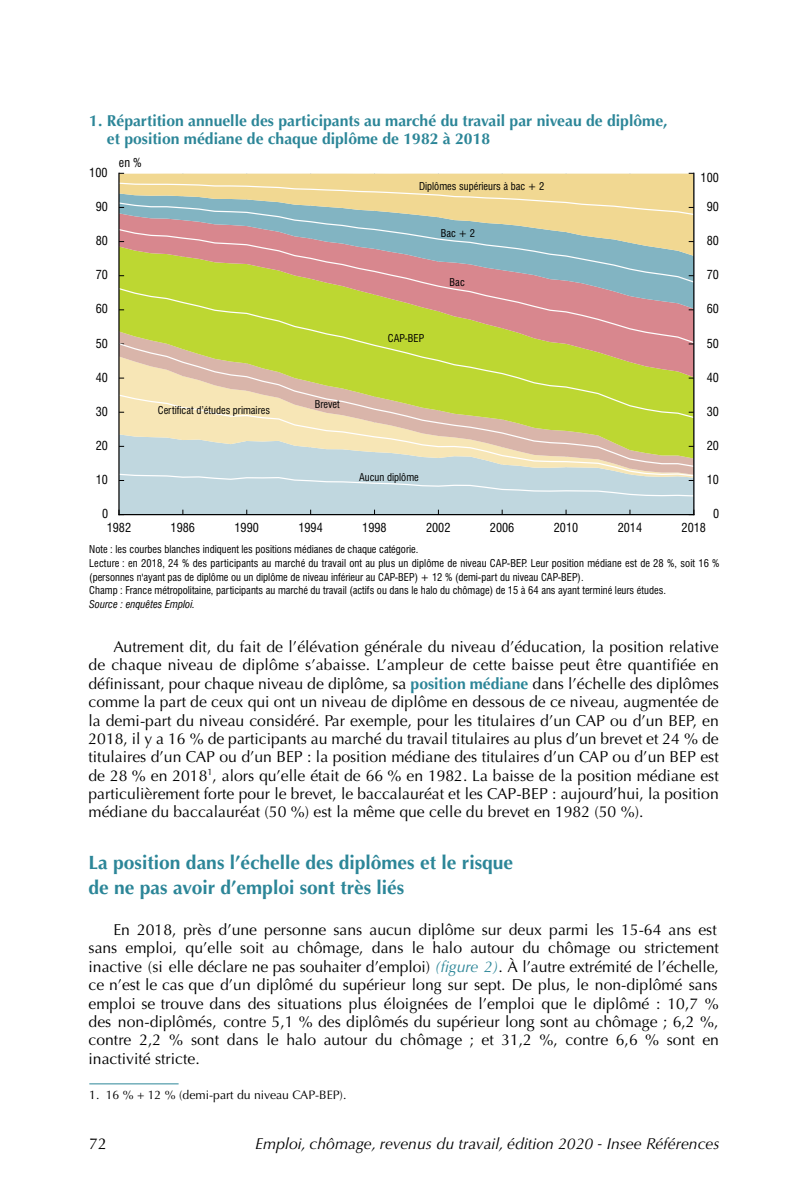
<style>
.page{position:relative;width:794px;height:1191px;background:#fff}
.page>*{position:absolute;margin:0;border:0;box-sizing:border-box;transform-origin:0 0}
.Inter_titre{font:700 19.25px/25.2px "Optima LT Std";color:#2c8698}
.Body_text{font:15.75px/18.4px "Optima LT Std";color:#000;text-align:justify}
.Figure_Titre{font:700 15.75px/18.4px "Optima LT Std";color:#2c8698}
.TC{font:italic 15.75px "Optima LT Std";color:#000}
.TC-2{font:15.75px "Optima LT Std";color:#000}
.t1{font:condensed 12.25px "Swiss 721 BT";color:#000}
.Note{font:12.25px "Optima LT Std";color:#000}
.Tab-note{font:condensed 10.5px/13.7px "Swiss 721 BT";color:#000}
.Tab-source{font:italic condensed 10.5px "Swiss 721 BT";color:#000}
.s1{font-weight:700;color:#2c8698}
.s2{font-style:italic;color:#2c8698}
</style>
<div class="page">
<hr style="left:89px;top:1083px;width:90px;height:1px;background:#2c8698">
<hr style="left:629px;top:173px;width:1px;height:341px;background:#bed4ef">
<hr style="left:566px;top:173px;width:1px;height:341px;background:#bed4ef">
<hr style="left:502px;top:173px;width:1px;height:341px;background:#bed4ef">
<hr style="left:438px;top:173px;width:1px;height:341px;background:#bed4ef">
<hr style="left:374px;top:173px;width:1px;height:341px;background:#bed4ef">
<hr style="left:310px;top:173px;width:1px;height:341px;background:#bed4ef">
<hr style="left:246px;top:173px;width:1px;height:341px;background:#bed4ef">
<hr style="left:182px;top:173px;width:1px;height:341px;background:#bed4ef">
<div style="left:120px;top:497px;width:573px;height:17px;background:#c0d7df"></div>
<div style="left:120px;top:174px;width:573px;height:8px;background:#f1d892"></div>
<hr style="left:119px;top:514px;width:575px;height:1px;background:#000">
<svg style="left:120px;top:509px;width:4px;height:5px"></svg>
<svg style="left:120px;top:468px;width:575px;height:5px;background:#c5d5d9"></svg>
<svg style="left:120px;top:419px;width:575px;height:49px;background:#d9d6af"></svg>
<svg style="left:120px;top:344px;width:575px;height:75px;background:#cdd064"></svg>
<svg style="left:120px;top:283px;width:575px;height:61px;background:#c6b760"></svg>
<svg style="left:120px;top:216px;width:575px;height:67px;background:#b4af9d"></svg>
<hr style="left:118px;top:173px;width:2px;height:341px;background:#000">
<hr style="left:693px;top:173px;width:1px;height:341px;background:#000">
<svg style="left:118px;top:182px;width:577px;height:34px;background:#dbd29f"></svg>
<svg style="left:118px;top:473px;width:577px;height:24px;background:#c3d8df"></svg>
<svg style="left:688px;top:509px;width:6px;height:5px"></svg>
<p class="Figure_Titre" style="left:107px;top:111px;width:562px;text-indent:-18px">1. Répartition annuelle des participants au marché du travail par niveau de diplôme, et position médiane de chaque diplôme de 1982 à 2018</p>
<p class="t1" style="left:89px;top:165px;width:20px">100</p>
<p class="t1" style="left:96px;top:199px;width:14px">90</p>
<p class="t1" style="left:96px;top:233px;width:14px">80</p>
<p class="t1" style="left:119px;top:155px;width:24px">en %</p>
<p class="Tab-note" style="left:419px;top:180px;width:127px">Diplômes supérieurs à bac + 2</p>
<p class="Tab-note" style="left:441px;top:227px;width:36px">Bac + 2</p>
<p class="t1" style="left:700px;top:170px;width:20px">100</p>
<p class="t1" style="left:707px;top:199px;width:14px">90</p>
<p class="t1" style="left:707px;top:233px;width:14px">80</p>
<p class="t1" style="left:96px;top:267px;width:14px">70</p>
<p class="Tab-note" style="left:449px;top:275px;width:17px">Bac</p>
<p class="t1" style="left:707px;top:267px;width:14px">70</p>
<p class="t1" style="left:96px;top:302px;width:14px">60</p>
<p class="t1" style="left:707px;top:302px;width:14px">60</p>
<p class="t1" style="left:96px;top:336px;width:14px">50</p>
<p class="Tab-note" style="left:388px;top:332px;width:38px">CAP‑BEP</p>
<p class="t1" style="left:707px;top:336px;width:14px">50</p>
<p class="t1" style="left:96px;top:370px;width:14px">40</p>
<p class="t1" style="left:707px;top:370px;width:14px">40</p>
<p class="t1" style="left:96px;top:404px;width:14px">30</p>
<p class="Tab-note" style="left:158px;top:404px;width:114px">Certificat d’études primaires</p>
<p class="Tab-note" style="left:315px;top:397px;width:27px">Brevet</p>
<p class="t1" style="left:707px;top:404px;width:14px">30</p>
<p class="t1" style="left:96px;top:438px;width:14px">20</p>
<p class="t1" style="left:707px;top:438px;width:14px">20</p>
<p class="t1" style="left:96px;top:472px;width:14px">10</p>
<p class="Tab-note" style="left:359px;top:470px;width:61px">Aucun diplôme</p>
<p class="t1" style="left:707px;top:472px;width:14px">10</p>
<p class="t1" style="left:102px;top:506px;width:8px">0</p>
<p class="t1" style="left:713px;top:506px;width:8px">0</p>
<p class="t1" style="left:107px;top:520px;width:26px">1982</p>
<p class="t1" style="left:171px;top:520px;width:26px">1986</p>
<p class="t1" style="left:234px;top:520px;width:26px">1990</p>
<p class="t1" style="left:298px;top:520px;width:26px">1994</p>
<p class="t1" style="left:362px;top:520px;width:26px">1998</p>
<p class="t1" style="left:426px;top:520px;width:26px">2002</p>
<p class="t1" style="left:490px;top:520px;width:26px">2006</p>
<p class="t1" style="left:554px;top:520px;width:26px">2010</p>
<p class="t1" style="left:618px;top:520px;width:26px">2014</p>
<p class="t1" style="left:681px;top:520px;width:26px">2018</p>
<p class="Tab-note" style="left:89px;top:543px;width:330px">Note : les courbes blanches indiquent les positions médianes de chaque catégorie.</p>
<p class="Tab-note" style="left:89px;top:556px;width:632px">Lecture : en 2018, 24 % des participants au marché du travail ont au plus un diplôme de niveau CAP-BEP. Leur position médiane est de 28 %, soit 16 % (personnes n'ayant pas de diplôme ou un diplôme de niveau inférieur au CAP-BEP) + 12 % (demi-part du niveau CAP-BEP).</p>
<p class="Tab-note" style="left:89px;top:583px;width:578px">Champ : France métropolitaine, participants au marché du travail (actifs ou dans le halo du chômage) de 15 à 64 ans ayant terminé leurs études.</p>
<p class="Tab-source" style="left:89px;top:597px;width:107px">Source : enquêtes Emploi.</p>
<p class="Body_text" style="left:89px;top:638px;width:632px;text-indent:25px">Autrement dit, du fait de l’élévation générale du niveau d’éducation, la position relative de chaque niveau de diplôme s’abaisse. L’ampleur de cette baisse peut être quantifiée en définissant, pour chaque niveau de diplôme, sa <span class="s1">position médiane</span> dans l’échelle des diplômes comme la part de ceux qui ont un niveau de diplôme en dessous de ce niveau, augmentée de la demi‑part du niveau considéré. Par exemple, pour les titulaires d’un CAP ou d’un BEP, en 2018, il y a 16 % de participants au marché du travail titulaires au plus d’un brevet et 24 % de titulaires d’un CAP ou d’un BEP : la position médiane des titulaires d’un CAP ou d’un BEP est de 28 % en 2018<sup>1</sup>, alors qu’elle était de 66 % en 1982. La baisse de la position médiane est particulièrement forte pour le brevet, le baccalauréat et les CAP‑BEP : aujourd’hui, la position médiane du baccalauréat (50 %) est la même que celle du brevet en 1982 (50 %).</p>
<p class="Inter_titre" style="left:89px;top:850px;width:426px">La position dans l’échelle des diplômes et le risque de ne pas avoir d’emploi sont très liés</p>
<p class="Body_text" style="left:89px;top:920px;width:632px;text-align:left;text-indent:25px">En 2018, près d’une personne sans aucun diplôme sur deux parmi les 15‑64 ans est sans emploi, qu’elle soit au chômage, dans le halo autour du chômage ou strictement inactive (si elle déclare ne pas souhaiter d’emploi) <span class="s2">(figure 2)</span>. À l’autre extrémité de l’échelle, ce n’est le cas que d’un diplômé du supérieur long sur sept. De plus, le non‑diplômé sans emploi se trouve dans des situations plus éloignées de l’emploi que le diplômé : 10,7 % des non‑diplômés, contre 5,1 % des diplômés du supérieur long sont au chômage ; 6,2 %, contre 2,2 % sont dans le halo autour du chômage ; et 31,2 %, contre 6,6 % sont en inactivité stricte.</p>
<p class="Note" style="left:89px;top:1087px;width:259px">1. 16 % + 12 % (demi-part du niveau CAP-BEP).</p>
<p class="TC-2" style="left:89px;top:1135px;width:19px">72</p>
<p class="TC" style="left:255px;top:1134px;width:466px">Emploi, chômage, revenus du travail, édition 2020 - Insee Références</p>
</div>
